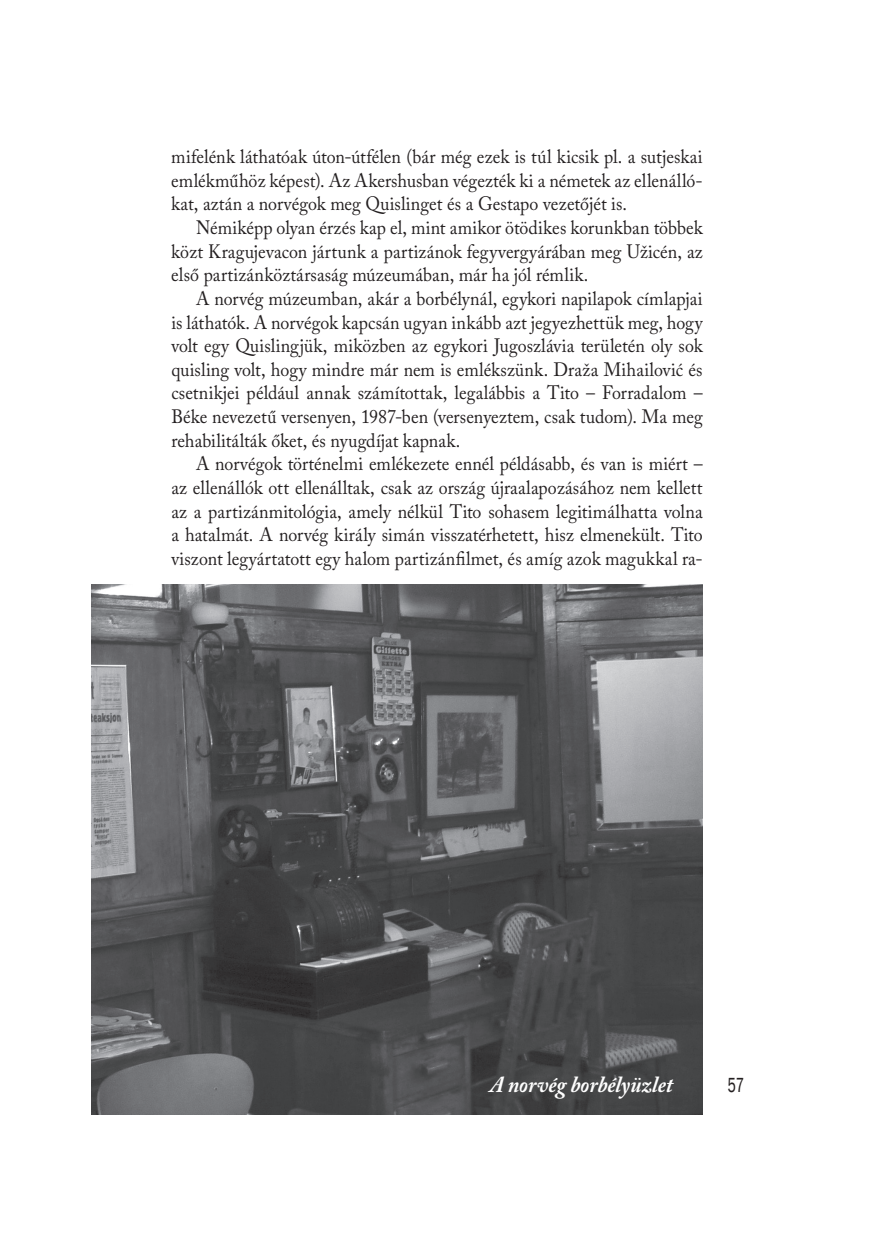
<style>
.page{position:relative;width:874px;height:1241px;background:#fff}
.page>*{position:absolute;margin:0;border:0;box-sizing:border-box;transform-origin:0 0}
.t1{font:italic 700 22.75px "Adobe Caslon Pro";color:#fff;scale:.93 1}
.t2{font:condensed 21px "Franklin Got Itc TEE";color:#231f20;scale:.8 1}
.t3{font:19.25px/23.6px "Adobe Caslon Pro";letter-spacing:.005em;color:#231f20;text-align:justify;scale:.93 1}
</style>
<div class="page">
<img style="left:92px;top:584px;width:610px;height:530px">
<p class="t3" style="left:171px;top:145px;width:572px">mifelénk láthatóak úton-útfélen (bár még ezek is túl kicsik pl. a sutjeskai emlékműhöz képest). Az Akershusban végezték ki a németek az ellenálló&shy;kat, aztán a norvégok meg Quislinget és a Gestapo vezetőjét is.</p>
<p class="t3" style="left:171px;top:215px;width:572px;text-indent:25px">Némiképp olyan érzés kap el, mint amikor ötödikes korunkban többek közt Kragujevacon jártunk a partizánok fegyvergyárában meg Užicén, az első partizánköztársaság múzeumában, már ha jól rémlik.</p>
<p class="t3" style="left:171px;top:286px;width:572px;text-indent:25px">A norvég múzeumban, akár a borbélynál, egykori napilapok címlapjai is láthatók. A norvégok kapcsán ugyan inkább azt jegyezhettük meg, hogy volt egy Quislingjük, miközben az egykori Jugoszlávia területén oly sok quisling volt, hogy mindre már nem is emlékszünk. Draža Mihailović és csetnikjei például annak számítottak, legalábbis a Tito – Forradalom – Béke nevezetű versenyen, 1987-ben (versenyeztem, csak tudom). Ma meg rehabilitálták őket, és nyugdíjat kapnak.</p>
<p class="t3" style="left:171px;top:452px;width:572px;text-indent:25px">A norvégok történelmi emlékezete ennél példásabb, és van is miért – az ellenállók ott ellenálltak, csak az ország újraalapozásához nem kellett az a partizánmitológia, amely nélkül Tito sohasem legitimálhatta volna a hatalmát. A norvég király simán visszatérhetett, hisz elmenekült. Tito viszont legyártatott egy halom partizánfilmet, és amíg azok magukkal ra-</p>
<p class="t1" style="left:489px;top:1070px;width:198px">A norvég borbélyüzlet</p>
<p class="t2" style="left:727px;top:1073px;width:22px">57</p>
</div>
